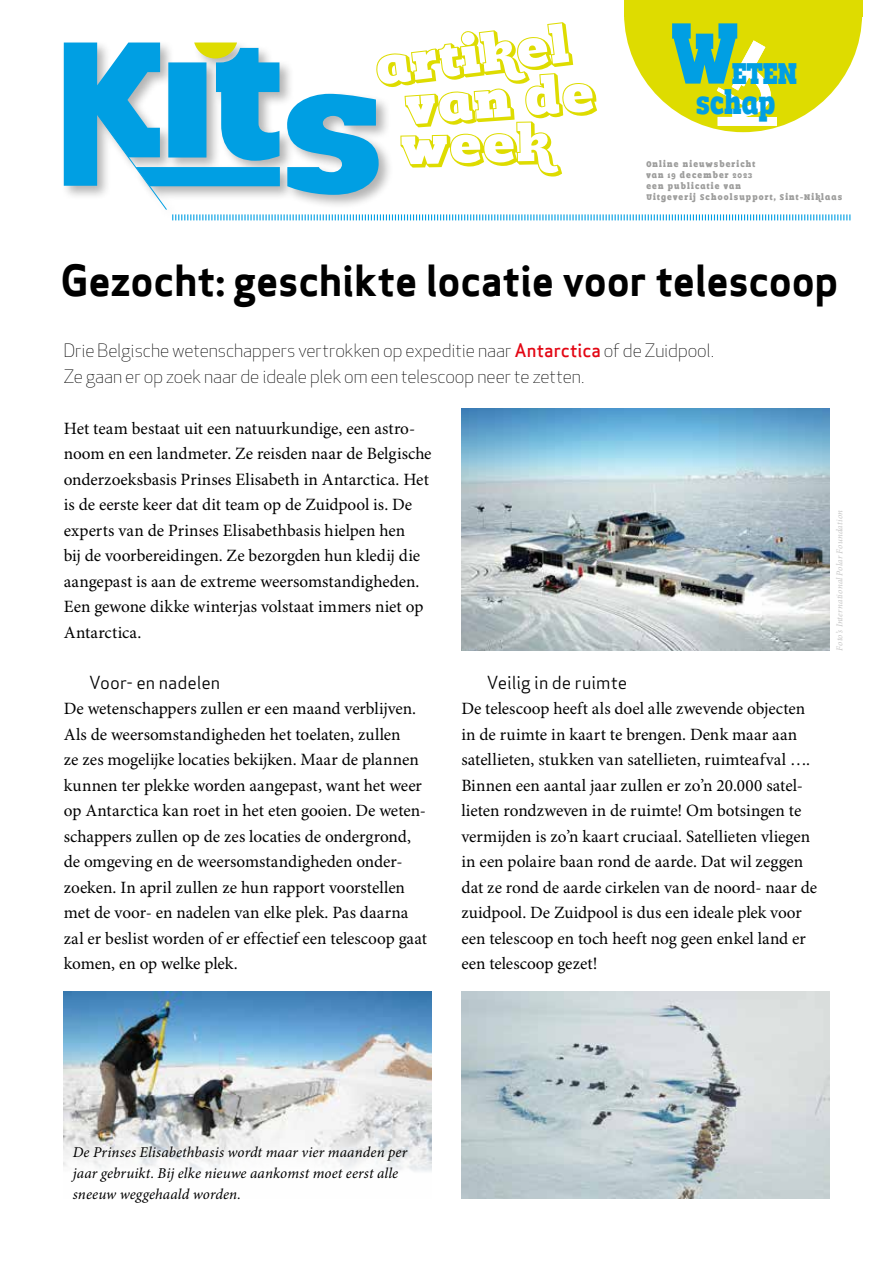
<style>
.page{position:relative;width:893px;height:1263px;background:#fff}
.page>*{position:absolute;margin:0;border:0;box-sizing:border-box;transform-origin:0 0}
.t1{font:92.55px "Romeral";color:#009fe3;scale:.75 1}
.t2{font:42px "Apex Sans Bold T";letter-spacing:-.005em;color:#000}
.t3{font:32.55px "Romeral";color:#009fe3;scale:.75 1}
.t4{font:300 18px/25.5px "Apex New";letter-spacing:-.005em;color:#000}
.t5{font:17.25px/25.5px "Minion Pro";color:#000}
.t6{font:17.25px "Apex Sans";color:#000}
.t7{font:italic 15px/21px "Minion Pro";letter-spacing:.005em;color:#000}
.t8{font:9px/10.8px "Romeral";letter-spacing:.15em;color:#9d9d9c;scale:.85 1}
.t9{font:italic 9px "Minion Pro";letter-spacing:.02em;color:#c6c6c6}
.s1{font-family:"Apex Sans";font-weight:500;color:#e30613}
</style>
<div class="page">
<img style="left:462px;top:408px;width:367px;height:243px">
<img style="left:64px;top:991px;width:368px;height:181px">
<img style="left:461px;top:991px;width:368px;height:208px">
<div style="left:624px;top:0;width:238px;height:16px;background:#dedc00"></div>
<svg style="left:64px;top:16px;width:798px;height:205px"></svg>
<h1 class="t1" style="left:672px;top:-2px;width:89px">W</h1>
<h3 class="t3" style="left:696px;top:85px;width:107px">schap</h3>
<h3 class="t3" style="left:732px;top:54px;width:88px">ETEN</h3>
<p class="t8" style="left:646px;top:159px;width:232px">Online nieuwsbericht<br>van 19 december 2023<br>een publicatie van<br>Uitgeverij Schoolsupport, Sint-Niklaas</p>
<h2 class="t2" style="left:61px;top:253px;width:779px">Gezocht: geschikte locatie voor telescoop</h2>
<p class="t4" style="left:64px;top:338px;width:652px">Drie Belgische wetenschappers vertrokken op expeditie naar <span class="s1">Antarctica</span> of de Zuidpool.<br>Ze gaan er op zoek naar de ideale plek om een telescoop neer te zetten.</p>
<p class="t5" style="left:64px;top:416px;width:369px">Het team bestaat uit een natuurkundige, een astro&shy;noom en een landmeter. Ze reisden naar de Belgische onderzoeksbasis Prinses Elisabeth in Antarctica. Het is de eerste keer dat dit team op de Zuidpool is. De experts van de Prinses Elisabethbasis hielpen hen<br>bij de voorbereidingen. Ze bezorgden hun kledij die aangepast is aan de extreme weersomstandigheden.<br>Een gewone dikke winterjas volstaat immers niet op Antarctica.</p>
<p class="t6" style="left:89px;top:668px;width:133px">Voor- en nadelen</p>
<p class="t5" style="left:64px;top:696px;width:365px">De wetenschappers zullen er een maand verblijven.<br>Als de weersomstandigheden het toelaten, zullen<br>ze zes mogelijke locaties bekijken. Maar de plannen kunnen ter plekke worden aangepast, want het weer op Antarctica kan roet in het eten gooien. De weten&shy;schappers zullen op de zes locaties de ondergrond, de omgeving en de weersomstandigheden onder&shy;zoeken. In april zullen ze hun rapport voorstellen met de voor- en nadelen van elke plek. Pas daarna zal er beslist worden of er effectief een telescoop gaat komen, en op welke plek.</p>
<p class="t6" style="left:487px;top:668px;width:142px">Veilig in de ruimte</p>
<p class="t5" style="left:461px;top:696px;width:357px">De telescoop heeft als doel alle zwevende objecten in de ruimte in kaart te brengen. Denk maar aan satellieten, stukken van satellieten, ruimteafval ….<br>Binnen een aantal jaar zullen er zo’n 20.000 satel&shy;lieten rondzweven in de ruimte! Om botsingen te vermijden is zo’n kaart cruciaal. Satellieten vliegen in een polaire baan rond de aarde. Dat wil zeggen dat ze rond de aarde cirkelen van de noord- naar de zuidpool. De Zuidpool is dus een ideale plek voor een telescoop en toch heeft nog geen enkel land er een telescoop gezet!</p>
<p class="t9" style="left:834px;top:651px;width:142px;rotate:-90deg">Foto’s International Polar Foundation</p>
<p class="t7" style="left:73px;top:1142px;width:336px">De Prinses Elisabethbasis wordt maar vier maanden per jaar gebruikt. Bij elke nieuwe aankomst moet eerst alle sneeuw weggehaald worden.</p>
</div>
